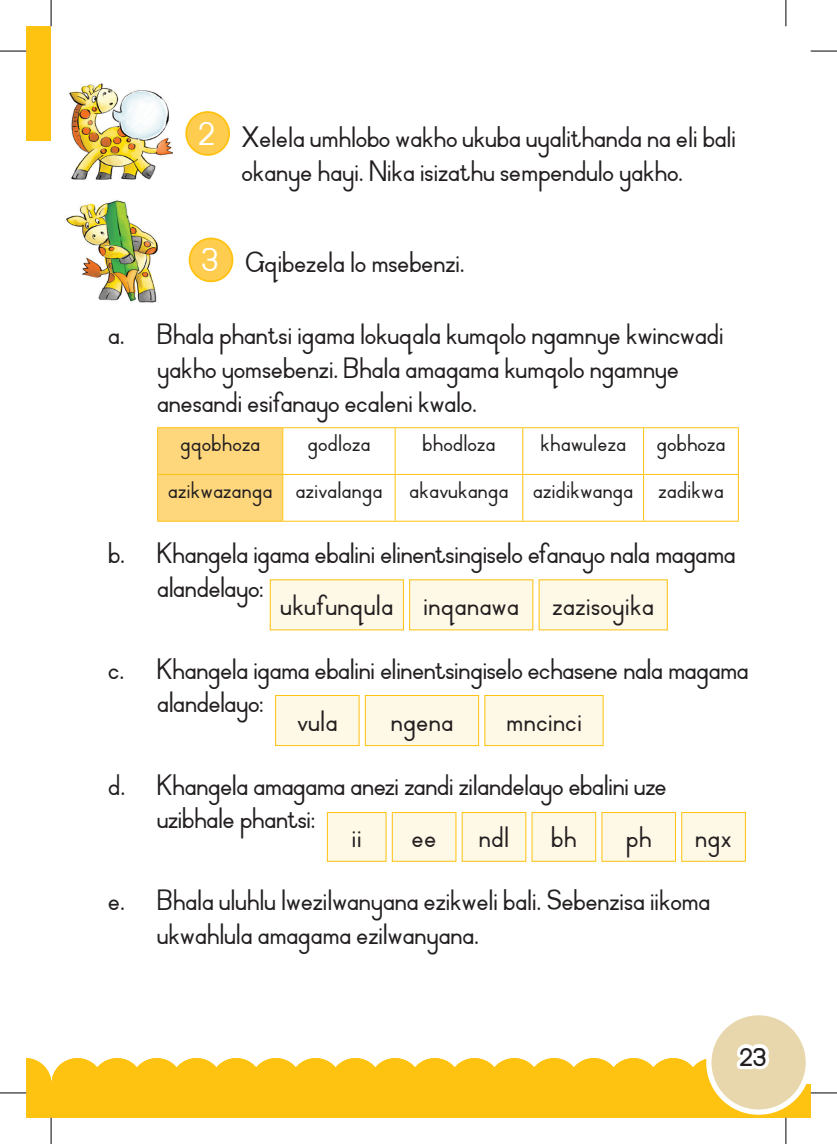
<style>
.page{position:relative;width:837px;height:1144px;background:#fff}
.page>*{position:absolute;margin:0;border:0;box-sizing:border-box;transform-origin:0 0}
.t1{font:31.5px "IOP Scool Gr NUM Reg";color:#fff}
.t2{font:28px/33.6px "IOP Scool Gr NUM Reg";color:#231f20}
.t3{font:28px/33.6px "Scool";color:#231f20}
.t4{font:28px "IOP Scool Gr NUM Reg";letter-spacing:.02em;color:#231f20}
.t5{font:24.5px "IOP Scool Gr NUM Bold";color:#231f20}
.t6{font:22.75px/46.7px "IOP Scool Gr NUM Reg";letter-spacing:.02em;color:#231f20;text-align:right}
</style>
<div class="page">
<div style="left:26px;top:26px;width:25px;height:115px;background:#fec210"></div>
<div style="left:186px;top:112px;width:43px;height:43px;background:#fecc4e;border-radius:50%"></div>
<div style="left:185px;top:111px;width:45px;height:45px;border:2px solid #fec210;border-radius:50%"></div>
<div style="left:189px;top:238px;width:43px;height:43px;background:#fecc4e;border-radius:50%"></div>
<div style="left:189px;top:238px;width:44px;height:44px;border:2px solid #fec210;border-radius:50%"></div>
<div style="left:26px;top:1084px;width:25px;height:34px;background:#fec210"></div>
<div style="left:37px;top:1084px;width:773px;height:34px;background:#fec210"></div>
<div style="left:51px;top:1058px;width:52px;height:52px;background:#fec210;border-radius:50%"></div>
<div style="left:91px;top:1058px;width:52px;height:52px;background:#fec210;border-radius:50%"></div>
<div style="left:131px;top:1058px;width:52px;height:52px;background:#fec210;border-radius:50%"></div>
<div style="left:170px;top:1058px;width:52px;height:52px;background:#fec210;border-radius:50%"></div>
<div style="left:210px;top:1058px;width:52px;height:52px;background:#fec210;border-radius:50%"></div>
<div style="left:250px;top:1058px;width:52px;height:52px;background:#fec210;border-radius:50%"></div>
<div style="left:290px;top:1058px;width:51px;height:52px;background:#fec210;border-radius:50%"></div>
<div style="left:329px;top:1058px;width:52px;height:52px;background:#fec210;border-radius:50%"></div>
<div style="left:369px;top:1058px;width:52px;height:52px;background:#fec210;border-radius:50%"></div>
<div style="left:409px;top:1058px;width:51px;height:52px;background:#fec210;border-radius:50%"></div>
<div style="left:448px;top:1058px;width:52px;height:52px;background:#fec210;border-radius:50%"></div>
<div style="left:488px;top:1058px;width:52px;height:52px;background:#fec210;border-radius:50%"></div>
<div style="left:528px;top:1058px;width:51px;height:52px;background:#fec210;border-radius:50%"></div>
<div style="left:567px;top:1058px;width:52px;height:52px;background:#fec210;border-radius:50%"></div>
<div style="left:607px;top:1058px;width:52px;height:52px;background:#fec210;border-radius:50%"></div>
<div style="left:647px;top:1058px;width:52px;height:52px;background:#fec210;border-radius:50%"></div>
<div style="left:686px;top:1058px;width:52px;height:52px;background:#fec210;border-radius:50%"></div>
<div style="left:708px;top:1013px;width:100px;height:99px;background:#e8d7ac;border-radius:50%"></div>
<div style="left:706px;top:1010px;width:104px;height:105px;border:5px solid #fff;border-radius:50%"></div>
<svg style="left:736px;top:1044px;width:33px;height:26px"></svg>
<div style="left:158px;top:428px;width:124px;height:93px;background:#fed77d"></div>
<svg style="left:283px;top:428px;width:454px;height:93px"></svg>
<hr style="left:157px;top:428px;width:1px;height:46px;background:#fec210">
<hr style="left:157px;top:427px;width:126px;height:1px;background:#fec210">
<hr style="left:282px;top:428px;width:1px;height:46px;background:#fec210">
<hr style="left:283px;top:427px;width:112px;height:1px;background:#fec210">
<hr style="left:395px;top:427px;width:127px;height:1px;background:#fec210">
<hr style="left:522px;top:427px;width:121px;height:1px;background:#fec210">
<hr style="left:643px;top:427px;width:95px;height:1px;background:#fec210">
<hr style="left:394px;top:428px;width:1px;height:46px;background:#fec210">
<hr style="left:522px;top:428px;width:1px;height:46px;background:#fec210">
<hr style="left:643px;top:428px;width:1px;height:46px;background:#fec210">
<hr style="left:737px;top:428px;width:1px;height:46px;background:#fec210">
<hr style="left:157px;top:475px;width:1px;height:46px;background:#fec210">
<hr style="left:157px;top:474px;width:126px;height:1px;background:#fec210">
<hr style="left:157px;top:521px;width:126px;height:1px;background:#fec210">
<hr style="left:282px;top:475px;width:1px;height:46px;background:#fec210">
<hr style="left:283px;top:474px;width:112px;height:1px;background:#fec210">
<hr style="left:395px;top:474px;width:127px;height:1px;background:#fec210">
<hr style="left:522px;top:474px;width:121px;height:1px;background:#fec210">
<hr style="left:643px;top:474px;width:95px;height:1px;background:#fec210">
<hr style="left:394px;top:475px;width:1px;height:46px;background:#fec210">
<hr style="left:522px;top:475px;width:1px;height:46px;background:#fec210">
<hr style="left:643px;top:475px;width:1px;height:46px;background:#fec210">
<hr style="left:737px;top:475px;width:1px;height:46px;background:#fec210">
<hr style="left:283px;top:521px;width:112px;height:1px;background:#fec210">
<hr style="left:395px;top:521px;width:127px;height:1px;background:#fec210">
<hr style="left:522px;top:521px;width:121px;height:1px;background:#fec210">
<hr style="left:643px;top:521px;width:95px;height:1px;background:#fec210">
<div style="left:270px;top:580px;width:133px;height:50px;background:#fef8e6"></div>
<div style="left:409px;top:580px;width:123px;height:50px;background:#fef8e6"></div>
<div style="left:539px;top:580px;width:128px;height:50px;background:#fef8e6"></div>
<div style="left:275px;top:695px;width:84px;height:51px;background:#fef8e6"></div>
<div style="left:275px;top:695px;width:84px;height:51px;border:1px solid #fec210"></div>
<div style="left:365px;top:695px;width:113px;height:51px;background:#fef8e6"></div>
<div style="left:365px;top:695px;width:114px;height:51px;border:1px solid #fec210"></div>
<div style="left:484px;top:695px;width:119px;height:51px;background:#fef8e6"></div>
<div style="left:484px;top:695px;width:119px;height:51px;border:1px solid #fec210"></div>
<div style="left:327px;top:812px;width:59px;height:49px;background:#fef8e6"></div>
<div style="left:327px;top:812px;width:59px;height:50px;border:1px solid #fec210"></div>
<div style="left:392px;top:812px;width:64px;height:49px;background:#fef8e6"></div>
<div style="left:392px;top:812px;width:64px;height:50px;border:1px solid #fec210"></div>
<div style="left:462px;top:812px;width:63px;height:49px;background:#fef8e6"></div>
<div style="left:461px;top:812px;width:65px;height:50px;border:1px solid #fec210"></div>
<div style="left:532px;top:812px;width:63px;height:49px;background:#fef8e6"></div>
<div style="left:531px;top:812px;width:65px;height:50px;border:1px solid #fec210"></div>
<div style="left:601px;top:812px;width:74px;height:49px;background:#fef8e6"></div>
<div style="left:601px;top:812px;width:74px;height:50px;border:1px solid #fec210"></div>
<div style="left:681px;top:812px;width:64px;height:49px;background:#fef8e6"></div>
<div style="left:681px;top:812px;width:64px;height:50px;border:1px solid #fec210"></div>
<img style="left:66px;top:200px;width:92px;height:103px">
<img style="left:69px;top:84px;width:104px;height:95px">
<svg style="left:0;top:51px;width:26px;height:1px"></svg>
<svg style="left:810px;top:51px;width:26px;height:1px"></svg>
<svg style="left:0;top:1058px;width:51px;height:36px"></svg>
<svg style="left:810px;top:1092px;width:26px;height:1px"></svg>
<svg style="left:51px;top:0;width:1px;height:26px"></svg>
<svg style="left:51px;top:1118px;width:1px;height:26px"></svg>
<svg style="left:785px;top:0;width:1px;height:26px"></svg>
<svg style="left:785px;top:1118px;width:1px;height:26px"></svg>
<p class="t1" style="left:198px;top:116px;width:18px">2</p>
<p class="t1" style="left:201px;top:242px;width:19px">3</p>
<p class="t3" style="left:242px;top:123px;width:495px">Xelela umhlobo wakho ukuba uyalithanda na eli bali okanye hayi. Nika isizathu sempendulo yakho.</p>
<p class="t3" style="left:246px;top:247px;width:220px">Gqibezela lo msebenzi.</p>
<p class="t2" style="left:157px;top:320px;width:567px;text-indent:-49px">a. Bhala phantsi igama lokuqala kumqolo ngamnye kwincwadi yakho yomsebenzi. Bhala amagama kumqolo ngamnye anesandi esifanayo ecaleni kwalo.</p>
<p class="t6" style="left:180px;top:422px;width:81px">gqobhoza</p>
<p class="t6" style="left:308px;top:422px;width:64px">godloza</p>
<p class="t6" style="left:422px;top:422px;width:74px">bhodloza</p>
<p class="t6" style="left:540px;top:422px;width:87px">khawuleza</p>
<p class="t6" style="left:168px;top:422px;width:558px">gobhoza<br>azikwazanga azivalanga akavukanga azidikwanga zadikwa</p>
<p class="t2" style="left:157px;top:539px;width:579px;text-indent:-49px">b. Khangela igama ebalini elinentsingiselo efanayo nala magama alandelayo:</p>
<p class="t4" style="left:280px;top:589px;width:375px">ukufunqula inqanawa zazisoyika</p>
<p class="t2" style="left:157px;top:654px;width:592px;text-indent:-49px">c. Khangela igama ebalini elinentsingiselo echasene nala magama alandelayo:</p>
<p class="t2" style="left:297px;top:706px;width:42px">vula</p>
<p class="t2" style="left:390px;top:706px;width:64px">ngena</p>
<p class="t4" style="left:506px;top:705px;width:77px">mncinci</p>
<p class="t2" style="left:157px;top:770px;width:510px;text-indent:-49px">d. Khangela amagama anezi zandi zilandelayo ebalini uze uzibhale phantsi:</p>
<p class="t2" style="left:352px;top:822px;width:11px">ii</p>
<p class="t2" style="left:412px;top:822px;width:26px">ee</p>
<p class="t2" style="left:478px;top:822px;width:32px">ndl</p>
<p class="t2" style="left:551px;top:822px;width:27px">bh</p>
<p class="t2" style="left:625px;top:822px;width:27px">ph</p>
<p class="t2" style="left:695px;top:822px;width:38px">ngx</p>
<p class="t3" style="left:157px;top:886px;width:554px;text-indent:-49px">e. Bhala uluhlu lwezilwanyana ezikweli bali. Sebenzisa iikoma ukwahlula amagama ezilwanyana.</p>
<p class="t5" style="left:739px;top:1043px;width:28px">23</p>
</div>
